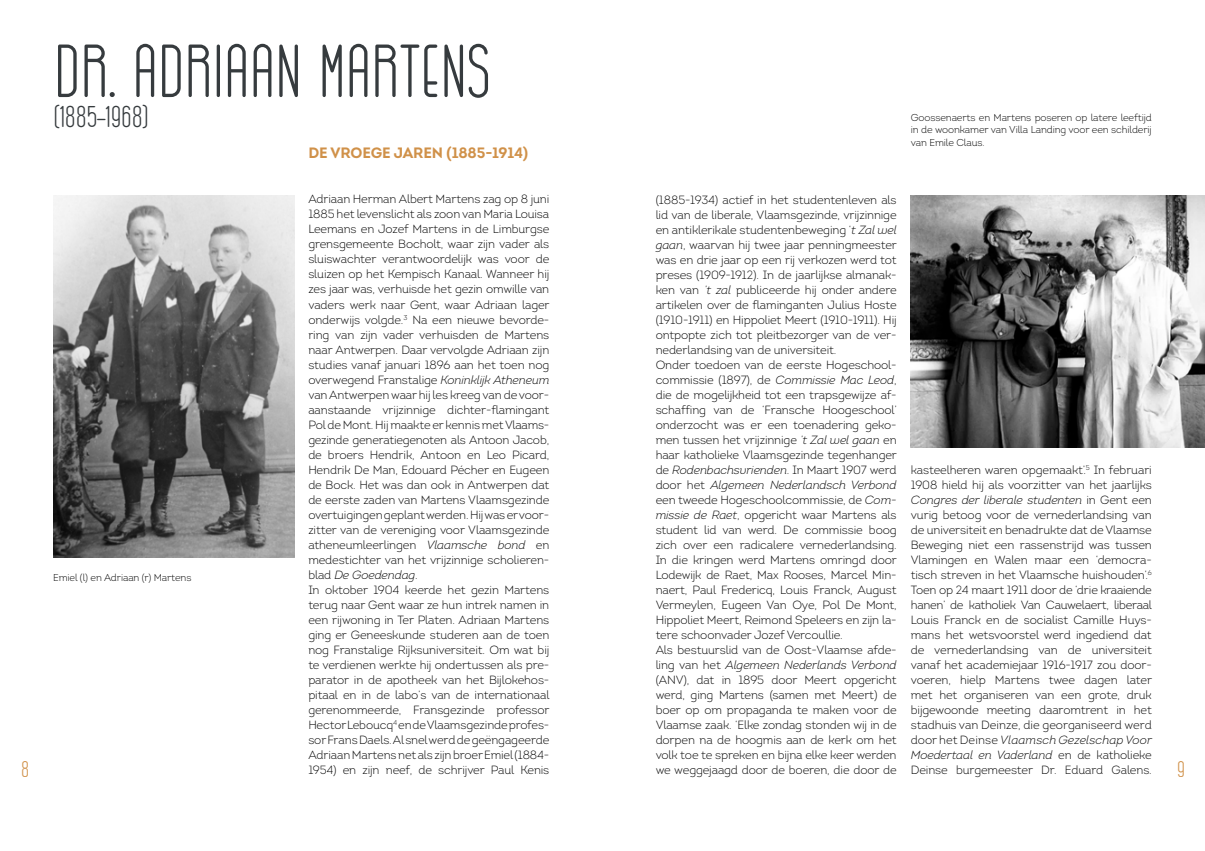
<style>
.page{position:relative;width:1205px;height:851px;background:#fff}
.page>*{position:absolute;margin:0;border:0;box-sizing:border-box;transform-origin:0 0}
.t1{font:75px "GOGOIA";letter-spacing:-.025em;color:#363b3e}
.t2{font:30px "GOGOIA";letter-spacing:-.025em;color:#363b3e}
.t3{font:22.5px "GOGOIA";color:#d09149}
.t4{font:700 15px "Intro";letter-spacing:-.01em;color:#d09149}
.t5{font:300 11.88px/15px "Intro";letter-spacing:-.01em;color:#000}
.t6{font:300 10px/12.5px "Intro";letter-spacing:-.01em;color:#000;text-align:justify}
.s1{font-style:italic}
</style>
<div class="page">
<img style="left:53px;top:195px;width:241px;height:362px">
<img style="left:911px;top:195px;width:294px;height:252px">
<h1 class="t1" style="left:53px;top:32px;width:439px">DR. ADRIAAN MARTENS</h1>
<h2 class="t2" style="left:53px;top:101px;width:97px">(1885-1968)</h2>
<p class="t6" style="left:911px;top:111px;width:242px">Goossenaerts en Martens poseren op latere leeftijd in de woonkamer van Villa Landing voor een schilderij van Emile Claus.</p>
<p class="t4" style="left:308px;top:143px;width:221px">DE VROEGE JAREN (1885-1914)</p>
<p class="t5" style="left:308px;top:192px;width:243px">Adriaan Herman Albert Martens zag op 8 juni 1885 het levenslicht als zoon van Maria Louisa Leemans en Jozef Martens in de Limburgse grensgemeente Bocholt, waar zijn vader als sluiswachter verantwoordelijk was voor de sluizen op het Kempisch Kanaal. Wanneer hij zes jaar was, verhuisde het gezin omwille van vaders werk naar Gent, waar Adriaan lager onderwijs volgde.<sup>3</sup> Na een nieuwe bevorde&shy;ring van zijn vader verhuisden de Martens naar Antwerpen. Daar vervolgde Adriaan zijn studies vanaf januari 1896 aan het toen nog overwegend Franstalige <span class="s1">Koninklijk Atheneum </span>van Antwerpen waar hij les kreeg van de voor&shy;aanstaande vrijzinnige dichter-flamingant Pol de Mont. Hij maakte er kennis met Vlaams&shy;gezinde generatiegenoten als Antoon Jacob, de broers Hendrik, Antoon en Leo Picard, Hendrik De Man, Edouard Pécher en Eugeen de Bock. Het was dan ook in Antwerpen dat de eerste zaden van Martens Vlaamsgezinde overtuigingen geplant werden. Hij was er voor&shy;zitter van de vereniging voor Vlaamsgezinde atheneumleerlingen <span class="s1">Vlaamsche bond</span> en medestichter van het vrijzinnige scholieren&shy;blad <span class="s1">De Goedendag</span>.<br>In oktober 1904 keerde het gezin Martens terug naar Gent waar ze hun intrek namen in een rijwoning in Ter Platen. Adriaan Martens ging er Geneeskunde studeren aan de toen nog Franstalige Rijksuniversiteit. Om wat bij te verdienen werkte hij ondertussen als pre&shy;parator in de apotheek van het Bijlokehos&shy;pitaal en in de labo’s van de internationaal gerenommeerde, Fransgezinde professor Hector Leboucq<sup>4</sup> en de Vlaamsgezinde profes&shy;sor Frans Daels. Al snel werd de geëngageerde Adriaan Martens net als zijn broer Emiel (1884- 1954) en zijn neef, de schrijver Paul Kenis</p>
<p class="t5" style="left:656px;top:192px;width:243px">(1885-1934) actief in het studentenleven als lid van de liberale, Vlaamsgezinde, vrijzinnige en antiklerikale studentenbeweging ‘<span class="s1">t Zal wel gaan</span>, waarvan hij twee jaar penningmeester was en drie jaar op een rij verkozen werd tot preses (1909-1912). In de jaarlijkse almanak&shy;ken van <span class="s1">’t zal</span> publiceerde hij onder andere artikelen over de flaminganten Julius Hoste (1910-1911) en Hippoliet Meert (1910-1911). Hij ontpopte zich tot pleitbezorger van de ver&shy;nederlandsing van de universiteit.<br>Onder toedoen van de eerste Hogeschool&shy;commissie (1897), de <span class="s1">Commissie Mac Leod</span>, die de mogelijkheid tot een trapsgewijze af&shy;schaffing van de ‘Fransche Hoogeschool’ onderzocht was er een toenadering geko&shy;men tussen het vrijzinnige <span class="s1">’t Zal wel gaan</span> en haar katholieke Vlaamsgezinde tegenhanger de <span class="s1">Rodenbachsvrienden</span>. In Maart 1907 werd door het <span class="s1">Algemeen Nederlandsch Verbond </span>een tweede Hogeschoolcommissie, de <span class="s1">Com&shy;missie de Raet</span>, opgericht waar Martens als student lid van werd. De commissie boog zich over een radicalere vernederlandsing.<br>In die kringen werd Martens omringd door Lodewijk de Raet, Max Rooses, Marcel Min&shy;naert, Paul Fredericq, Louis Franck, August Vermeylen, Eugeen Van Oye, Pol De Mont, Hippoliet Meert, Reimond Speleers en zijn la&shy;tere schoonvader Jozef Vercoullie.<br>Als bestuurslid van de Oost-Vlaamse afde&shy;ling van het <span class="s1">Algemeen Nederlands Verbond </span>(ANV), dat in 1895 door Meert opgericht werd, ging Martens (samen met Meert) de boer op om propaganda te maken voor de Vlaamse zaak. ‘Elke zondag stonden wij in de dorpen na de hoogmis aan de kerk om het volk toe te spreken en bijna elke keer werden we weggejaagd door de boeren, die door de</p>
<p class="t5" style="left:911px;top:462px;width:243px;text-align:justify">kasteelheren waren opgemaakt’.<sup>5</sup> In februari 1908 hield hij als voorzitter van het jaarlijks <span class="s1">Congres der liberale studenten</span> in Gent een vurig betoog voor de vernederlandsing van de universiteit en benadrukte dat de Vlaamse Beweging niet een rassenstrijd was tussen Vlamingen en Walen maar een ‘democra&shy;tisch streven in het Vlaamsche huishouden’.<sup>6<br></sup>Toen op 24 maart 1911 door de ‘drie kraaiende hanen’ de katholiek Van Cauwelaert, liberaal Louis Franck en de socialist Camille Huys&shy;mans het wetsvoorstel werd ingediend dat de vernederlandsing van de universiteit vanaf het academiejaar 1916-1917 zou door&shy;voeren, hielp Martens twee dagen later met het organiseren van een grote, druk bijgewoonde meeting daaromtrent in het stadhuis van Deinze, die georganiseerd werd door het Deinse <span class="s1">Vlaamsch Gezelschap Voor Moedertaal en Vaderland</span> en de katholieke Deinse burgemeester Dr. Eduard Galens.</p>
<p class="t6" style="left:53px;top:570px;width:140px">Emiel (l) en Adriaan (r) Martens</p>
<h3 class="t3" style="left:20px;top:757px;width:10px">8</h3>
<h3 class="t3" style="left:1176px;top:757px;width:10px">9</h3>
</div>
